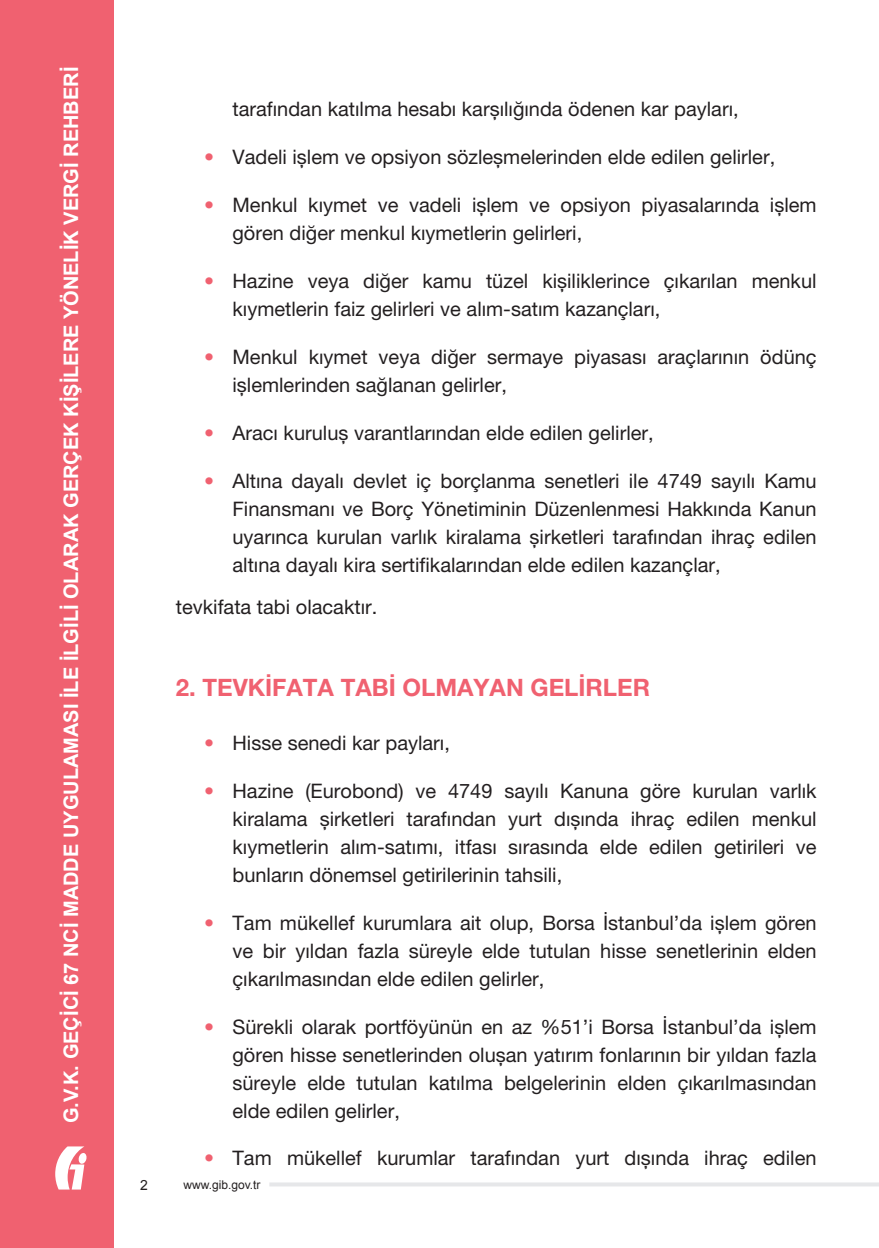
<style>
.page{position:relative;width:879px;height:1248px;background:#fff}
.page>*{position:absolute;margin:0;border:0;box-sizing:border-box;transform-origin:0 0}
.Ana_Baslik{font:700 24px "Helvetica Neue LT Pro";color:#f06170}
.ic_metin{font:20px/28px "Helvetica Neue LT Pro";color:#231f20;text-align:justify}
.t1{font:700 20px "Arial";color:#fff}
.t2{font:14px "Arial";color:#231f20}
.t3{font:12px "Arial";color:#231f20}
.s1{color:#f06170}
</style>
<div class="page">
<hr style="left:269px;top:1182px;width:610px;height:4px;background:#e6e7e9">
<div style="left:0;top:0;width:113px;height:1247px;background:#f06170"></div>
<svg style="left:55px;top:1146px;width:32px;height:43px"></svg>
<p class="t1" style="left:58px;top:1123px;width:1057px;rotate:-90deg">G.V.K. GEÇİCİ 67 NCİ MADDE UYGULAMASI İLE İLGİLİ OLARAK GERÇEK KİŞİLERE YÖNELİK VERGİ REHBERİ</p>
<p class="t2" style="left:140px;top:1175px;width:9px">2</p>
<p class="ic_metin" style="left:232px;top:95px;width:508px">tarafından katılma hesabı karşılığında ödenen kar payları,</p>
<p class="ic_metin" style="left:204px;top:143px;width:572px"><span class="s1">•</span> Vadeli işlem ve opsiyon sözleşmelerinden elde edilen gelirler,</p>
<p class="ic_metin" style="left:232px;top:191px;width:586px;text-indent:-28px"><span class="s1">•</span> Menkul kıymet ve vadeli işlem ve opsiyon piyasalarında işlem gören diğer menkul kıymetlerin gelirleri,</p>
<p class="ic_metin" style="left:232px;top:266px;width:585px;text-indent:-28px"><span class="s1">•</span> Hazine veya diğer kamu tüzel kişiliklerince çıkarılan menkul kıymetlerin faiz gelirleri ve alım-satım kazançları,</p>
<p class="ic_metin" style="left:232px;top:342px;width:585px;text-indent:-28px"><span class="s1">•</span> Menkul kıymet veya diğer sermaye piyasası araçlarının ödünç işlemlerinden sağlanan gelirler,</p>
<p class="ic_metin" style="left:204px;top:418px;width:451px"><span class="s1">•</span> Aracı kuruluş varantlarından elde edilen gelirler,</p>
<p class="ic_metin" style="left:232px;top:466px;width:586px;text-indent:-28px"><span class="s1">•</span> Altına dayalı devlet iç borçlanma senetleri ile 4749 sayılı Kamu Finansmanı ve Borç Yönetiminin Düzenlenmesi Hakkında Kanun uyarınca kurulan varlık kiralama şirketleri tarafından ihraç edilen altına dayalı kira sertifikalarından elde edilen kazançlar,</p>
<p class="ic_metin" style="left:176px;top:592px;width:203px">tevkifata tabi olacaktır.</p>
<p class="Ana_Baslik" style="left:176px;top:672px;width:476px">2. TEVKİFATA TABİ OLMAYAN GELİRLER</p>
<p class="ic_metin" style="left:204px;top:728px;width:247px"><span class="s1">•</span> Hisse senedi kar payları,</p>
<p class="ic_metin" style="left:232px;top:776px;width:585px;text-indent:-28px"><span class="s1">•</span> Hazine (Eurobond) ve 4749 sayılı Kanuna göre kurulan varlık kiralama şirketleri tarafından yurt dışında ihraç edilen menkul kıymetlerin alım-satımı, itfası sırasında elde edilen getirileri ve bunların dönemsel getirilerinin tahsili,</p>
<p class="ic_metin" style="left:232px;top:908px;width:585px;text-indent:-28px"><span class="s1">•</span> Tam mükellef kurumlara ait olup, Borsa İstanbul’da işlem gören ve bir yıldan fazla süreyle elde tutulan hisse senetlerinin elden çıkarılmasından elde edilen gelirler,</p>
<p class="ic_metin" style="left:232px;top:1012px;width:585px;text-indent:-28px"><span class="s1">•</span> Sürekli olarak portföyünün en az %51’i Borsa İstanbul’da işlem gören hisse senetlerinden oluşan yatırım fonlarının bir yıldan fazla süreyle elde tutulan katılma belgelerinin elden çıkarılmasından elde edilen gelirler,</p>
<p class="ic_metin" style="left:204px;top:1143px;width:614px"><span class="s1">•</span> Tam mükellef kurumlar tarafından yurt dışında ihraç edilen</p>
<p class="t3" style="left:183px;top:1176px;width:79px">www.gib.gov.tr</p>
</div>
